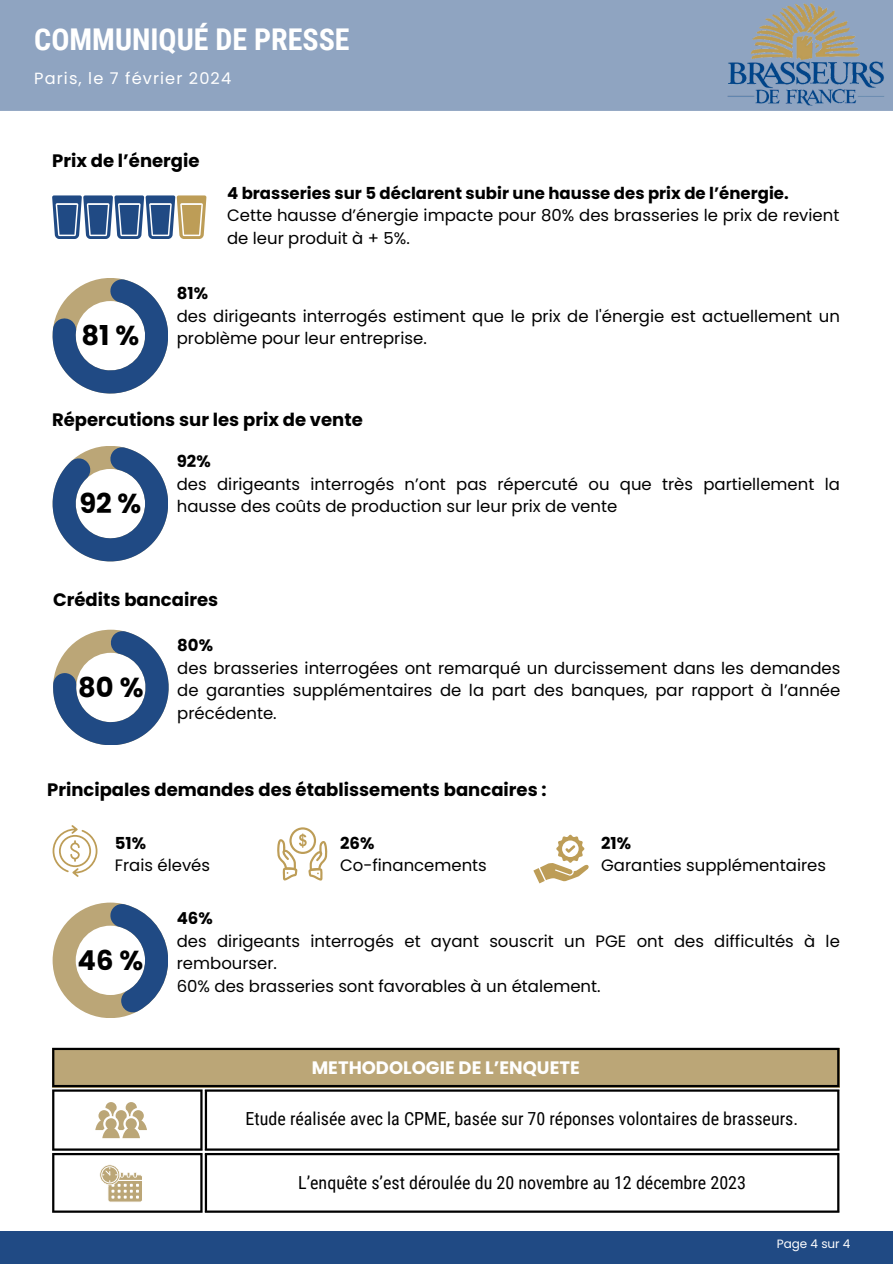
<style>
.page{position:relative;width:893px;height:1264px;background:#fff}
.page>*{position:absolute;margin:0;border:0;box-sizing:border-box;transform-origin:0 0}
.t1{font:700 30px "Roboto Condensed";color:#fff}
.t2{font:700 27.45px "Poppins";color:#000}
.t3{font:18px "Roboto Condensed";color:#000}
.t4{font:700 18px "Poppins";color:#000}
.t5{font:700 18px "Poppins";color:#fff}
.t6{font:16.5px/22.5px "Poppins";color:#000}
.t7{font:16.2px "Poppins";letter-spacing:.07em;color:#fff}
.t8{font:12px "Poppins";color:#fff}
.s1{font-weight:700}
</style>
<div class="page">
<div style="left:0;top:0;width:892px;height:111px;background:#8fa4c1"></div>
<img style="left:727px;top:3px;width:157px;height:103px">
<svg style="left:52px;top:195px;width:154px;height:44px"></svg>
<svg style="left:53px;top:278px;width:115px;height:115px"></svg>
<svg style="left:53px;top:446px;width:115px;height:115px"></svg>
<svg style="left:53px;top:629px;width:116px;height:116px"></svg>
<svg style="left:53px;top:825px;width:44px;height:51px"></svg>
<svg style="left:277px;top:827px;width:50px;height:53px"></svg>
<svg style="left:533px;top:834px;width:55px;height:49px"></svg>
<svg style="left:53px;top:902px;width:115px;height:116px"></svg>
<div style="left:369px;top:1230px;width:523px;height:33px;background:#204a84"></div>
<div style="left:0;top:1230px;width:664px;height:33px;background:#204a84"></div>
<div style="left:52px;top:1047px;width:787px;height:40px;background:#bba677"></div>
<hr style="left:52px;top:1050px;width:2px;height:34px;background:#000">
<hr style="left:837px;top:1050px;width:2px;height:34px;background:#000">
<hr style="left:52px;top:1047px;width:787px;height:3px;background:#000">
<hr style="left:52px;top:1084px;width:787px;height:3px;background:#000">
<hr style="left:52px;top:1091px;width:2px;height:57px;background:#000">
<hr style="left:200px;top:1091px;width:2px;height:57px;background:#000">
<hr style="left:52px;top:1089px;width:150px;height:2px;background:#000">
<hr style="left:52px;top:1148px;width:150px;height:2px;background:#000">
<hr style="left:205px;top:1091px;width:2px;height:57px;background:#000">
<hr style="left:837px;top:1091px;width:2px;height:57px;background:#000">
<hr style="left:205px;top:1089px;width:634px;height:2px;background:#000">
<hr style="left:205px;top:1148px;width:634px;height:2px;background:#000">
<hr style="left:52px;top:1155px;width:2px;height:55px;background:#000">
<hr style="left:200px;top:1155px;width:2px;height:55px;background:#000">
<hr style="left:52px;top:1152px;width:150px;height:3px;background:#000">
<hr style="left:52px;top:1210px;width:150px;height:2px;background:#000">
<hr style="left:205px;top:1155px;width:2px;height:55px;background:#000">
<hr style="left:837px;top:1155px;width:2px;height:55px;background:#000">
<hr style="left:205px;top:1152px;width:634px;height:3px;background:#000">
<hr style="left:205px;top:1210px;width:634px;height:2px;background:#000">
<svg style="left:95px;top:1102px;width:52px;height:36px"></svg>
<svg style="left:99px;top:1165px;width:43px;height:37px"></svg>
<p class="t1" style="left:34px;top:22px;width:317px">COMMUNIQUÉ DE PRESSE</p>
<h4 class="t7" style="left:34px;top:67px;width:198px">Paris, le 7 février 2024</h4>
<h2 class="t4" style="left:52px;top:148px;width:149px">Prix de l’énergie</h2>
<h2 class="t6" style="left:227px;top:181px;width:614px"><span class="s1">4 brasseries sur 5 déclarent subir une hausse des prix de l’énergie.<br></span>Cette hausse d’énergie impacte pour 80% des brasseries le prix de revient de leur produit à + 5%.</h2>
<h2 class="t2" style="left:82px;top:316px;width:59px">81%</h2>
<h3 class="t6" style="left:177px;top:282px;width:664px"><span class="s1">81%<br></span>des dirigeants interrogés estiment que le prix de l'énergie est actuellement un problème pour leur entreprise.</h3>
<h3 class="t4" style="left:52px;top:407px;width:312px">Répercutions sur les prix de vente</h3>
<h2 class="t2" style="left:79px;top:484px;width:64px">92%</h2>
<h3 class="t6" style="left:177px;top:450px;width:664px"><span class="s1">92%<br></span>des dirigeants interrogés n’ont pas répercuté ou que très partiellement la hausse des coûts de production sur leur prix de vente</h3>
<h2 class="t4" style="left:53px;top:586px;width:167px">Crédits bancaires</h2>
<h2 class="t2" style="left:78px;top:668px;width:67px">80%</h2>
<h3 class="t6" style="left:177px;top:634px;width:664px"><span class="s1">80%<br></span>des brasseries interrogées ont remarqué un durcissement dans les demandes de garanties supplémentaires de la part des banques, par rapport à l’année précédente.</h3>
<h2 class="t4" style="left:47px;top:777px;width:501px">Principales demandes des établissements bancaires :</h2>
<p class="t6" style="left:115px;top:831px;width:97px"><span class="s1">51%<br></span>Frais élevés</p>
<p class="t6" style="left:340px;top:831px;width:148px"><span class="s1">26%<br></span>Co-financements</p>
<h3 class="t6" style="left:601px;top:831px;width:226px"><span class="s1">21%<br></span>Garanties supplémentaires</h3>
<h2 class="t2" style="left:78px;top:940px;width:67px">46%</h2>
<h3 class="t6" style="left:177px;top:907px;width:664px"><span class="s1">46%<br></span>des dirigeants interrogés et ayant souscrit un PGE ont des difficultés à le rembourser.<br>60% des brasseries sont favorables à un étalement.</h3>
<h3 class="t5" style="left:312px;top:1054px;width:269px">METHODOLOGIE DE L’ENQUETE</h3>
<h3 class="t3" style="left:245px;top:1108px;width:554px">Etude réalisée avec la CPME, basée sur 70 réponses volontaires de brasseurs.</h3>
<p class="t3" style="left:298px;top:1172px;width:449px">L’enquête s’est déroulée du 20 novembre au 12 décembre 2023</p>
<p class="t8" style="left:776px;top:1235px;width:75px">Page 4 sur 4</p>
</div>
